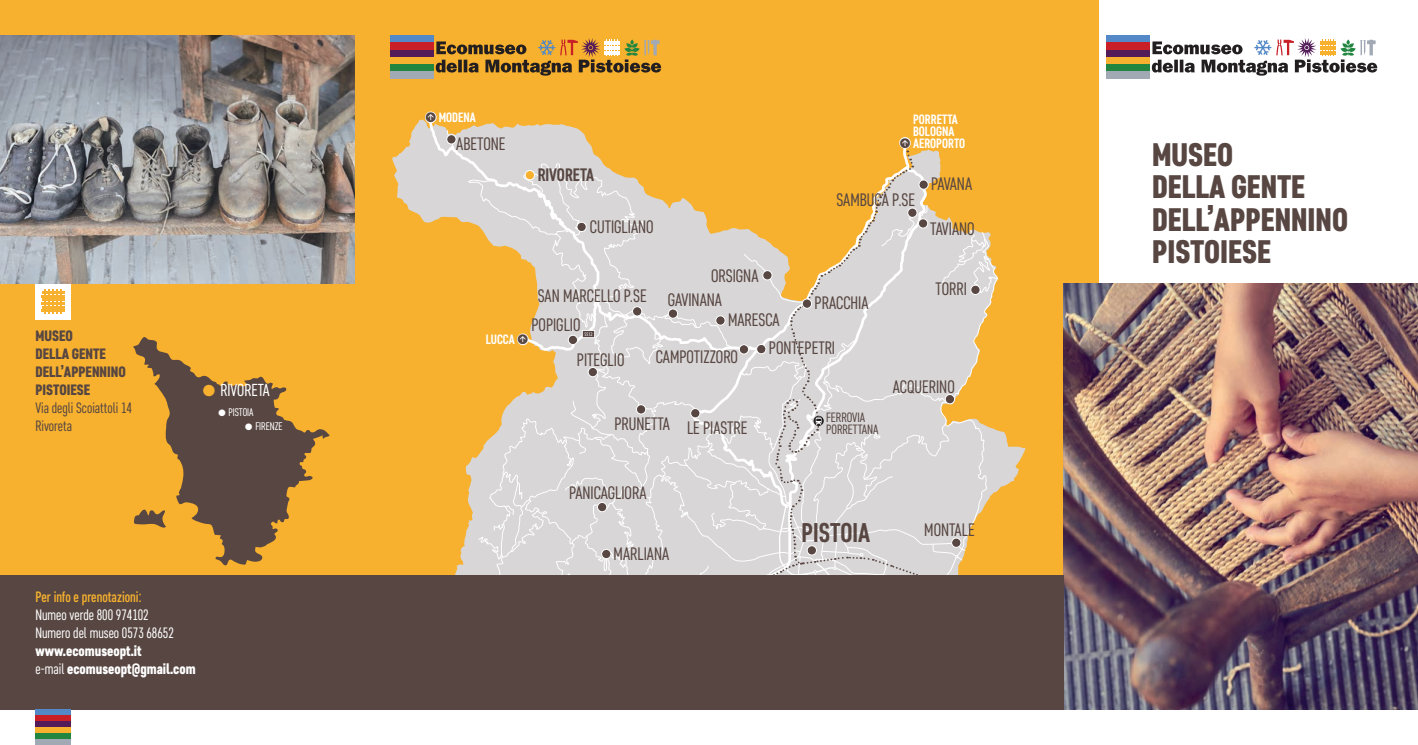
<style>
.page{position:relative;width:1418px;height:745px;background:#fff}
.page>*{position:absolute;margin:0;border:0;box-sizing:border-box;transform-origin:0 0}
.t1{font:900 32.5px/32.5px "Core Sans D77 Cn";color:#574641}
.t2{font:700 27px "Core Sans D57 Cn";color:#574641}
.t3{font:18px/28.6px "Core Sans D37 Cn";color:#574641}
.t4{font:700 18px "Core Sans D57 Cn";color:#574641}
.t5{font:17.38px "Core Sans D37 Cn";color:#fff}
.t6{font:900 15px/18px "Core Sans D77 Cn";color:#fff}
.t7{font:15px/18px "Core Sans D37 Cn";color:#fff}
.t8{font:900 15px/18px "Core Sans D77 Cn";color:#574641}
.t9{font:15px/18px "Core Sans D37 Cn";color:#574641}
.t10{font:500 15px "Core Sans D47 Cn";color:#f7b12f}
.t11{font:700 13.5px/11.8px "Core Sans D57 Cn";color:#fff;text-align:center}
.t12{font:13.5px/11.8px "Core Sans D37 Cn";color:#574641}
.t13{font:11px "Core Sans D37 Cn";color:#fff}
.t14{font:condensed 5.38px "Myriad Pro";color:#fff}
.s1{font-size:18.88px;color:#f7b12f}
.s2{font-family:"Core Sans D37 Cn";font-weight:400}
.s3{font-family:"Klavika Arrows";font-weight:400;font-size:14.38px;color:#574641}
</style>
<div class="page">
<div style="left:0;top:0;width:1098px;height:709px;background:#f7b12f"></div>
<img style="left:1063px;top:283px;width:354px;height:426px">
<div style="left:0;top:574px;width:1063px;height:135px;background:#574641"></div>
<div style="left:1106px;top:35px;width:43px;height:8px;background:#5389c7"></div>
<div style="left:1106px;top:43px;width:43px;height:7px;background:#c82026"></div>
<div style="left:1106px;top:50px;width:43px;height:7px;background:#531b58"></div>
<div style="left:1106px;top:57px;width:43px;height:7px;background:#f7b12f"></div>
<div style="left:1106px;top:64px;width:43px;height:8px;background:#228641"></div>
<div style="left:1106px;top:72px;width:43px;height:7px;background:#a1a9b4"></div>
<svg style="left:1151px;top:38px;width:226px;height:38px"></svg>
<div style="left:35px;top:709px;width:36px;height:6px;background:#5389c7"></div>
<div style="left:35px;top:715px;width:36px;height:5px;background:#c82026"></div>
<div style="left:35px;top:720px;width:36px;height:6px;background:#531b58"></div>
<div style="left:35px;top:726px;width:36px;height:6px;background:#f7b12f"></div>
<div style="left:35px;top:732px;width:36px;height:6px;background:#228641"></div>
<div style="left:35px;top:738px;width:36px;height:6px;background:#a1a9b4"></div>
<svg style="left:133px;top:337px;width:197px;height:228px"></svg>
<img style="left:0;top:35px;width:354px;height:248px">
<div style="left:35px;top:283px;width:36px;height:36px;background:#fff"></div>
<svg style="left:42px;top:289px;width:23px;height:24px"></svg>
<svg style="left:392px;top:119px;width:633px;height:371px"></svg>
<svg style="left:424px;top:111px;width:574px;height:464px"></svg>
<div style="left:390px;top:35px;width:43px;height:8px;background:#5389c7"></div>
<div style="left:390px;top:43px;width:43px;height:7px;background:#c82026"></div>
<div style="left:390px;top:50px;width:43px;height:7px;background:#531b58"></div>
<div style="left:390px;top:64px;width:43px;height:8px;background:#228641"></div>
<div style="left:390px;top:72px;width:43px;height:7px;background:#a1a9b4"></div>
<svg style="left:436px;top:38px;width:225px;height:38px"></svg>
<p class="t8" style="left:35px;top:326px;width:92px">MUSEO<br>DELLA GENTE<br>DELL’APPENNINO<br>PISTOIESE</p>
<p class="t9" style="left:35px;top:398px;width:98px">Via degli Scoiattoli 14<br>Rivoreta</p>
<p class="t5" style="left:201px;top:378px;width:70px"><span class="s1">●</span> RIVORETA</p>
<p class="t13" style="left:217px;top:405px;width:38px">● PISTOIA</p>
<p class="t13" style="left:244px;top:419px;width:40px">● FIRENZE</p>
<p class="t10" style="left:35px;top:587px;width:108px">Per info e prenotazioni:</p>
<p class="t7" style="left:35px;top:605px;width:140px">Numeo verde 800 974102<br>Numero del museo 0573 68652</p>
<p class="t6" style="left:35px;top:641px;width:162px">www.ecomuseopt.it<br><span class="s2">e-mail</span> ecomuseopt@gmail.com</p>
<p class="t11" style="left:425px;top:111px;width:52px"><span class="s3">W</span> MODENA</p>
<p class="t3" style="left:456px;top:129px;width:51px">ABETONE</p>
<p class="t4" style="left:537px;top:164px;width:58px">RIVORETA</p>
<p class="t3" style="left:589px;top:212px;width:65px">CUTIGLIANO</p>
<p class="t3" style="left:537px;top:281px;width:111px">SAN MARCELLO P.SE</p>
<p class="t3" style="left:711px;top:261px;width:49px">ORSIGNA</p>
<p class="t3" style="left:668px;top:285px;width:56px">GAVINANA</p>
<p class="t11" style="left:899px;top:113px;width:67px">PORRETTA<br>BOLOGNA<br><span class="s3">W</span> AEROPORTO</p>
<p class="t3" style="left:836px;top:184px;width:80px">SAMBUCA P.SE</p>
<p class="t3" style="left:931px;top:169px;width:42px">PAVANA</p>
<p class="t3" style="left:930px;top:214px;width:46px">TAVIANO</p>
<p class="t3" style="left:814px;top:288px;width:55px">PRACCHIA</p>
<p class="t3" style="left:935px;top:274px;width:33px">TORRI</p>
<p class="t3" style="left:577px;top:307px;width:49px;line-height:34.4px;text-indent:-45px">POPIGLIO<br>PITEGLIO</p>
<p class="t14" style="left:584px;top:331px;width:10px">SS12</p>
<p class="t11" style="left:486px;top:333px;width:44px">LUCCA <span class="s3">W</span></p>
<p class="t3" style="left:769px;top:304px;width:68px;text-indent:-41px">MARESCA<br>PONTEPETRI</p>
<p class="t3" style="left:656px;top:342px;width:84px">CAMPOTIZZORO</p>
<p class="t3" style="left:614px;top:409px;width:57px">PRUNETTA</p>
<p class="t3" style="left:687px;top:413px;width:62px">LE PIASTRE</p>
<p class="t12" style="left:826px;top:411px;width:54px">FERROVIA<br>PORRETTANA</p>
<p class="t3" style="left:892px;top:372px;width:63px">ACQUERINO</p>
<p class="t3" style="left:569px;top:478px;width:79px">PANICAGLIORA</p>
<p class="t3" style="left:613px;top:539px;width:57px">MARLIANA</p>
<h2 class="t2" style="left:801px;top:516px;width:70px">PISTOIA</h2>
<p class="t3" style="left:924px;top:514px;width:52px">MONTALE</p>
<h1 class="t1" style="left:1152px;top:138px;width:197px">MUSEO<br>DELLA GENTE<br>DELL’APPENNINO<br>PISTOIESE</h1>
</div>
